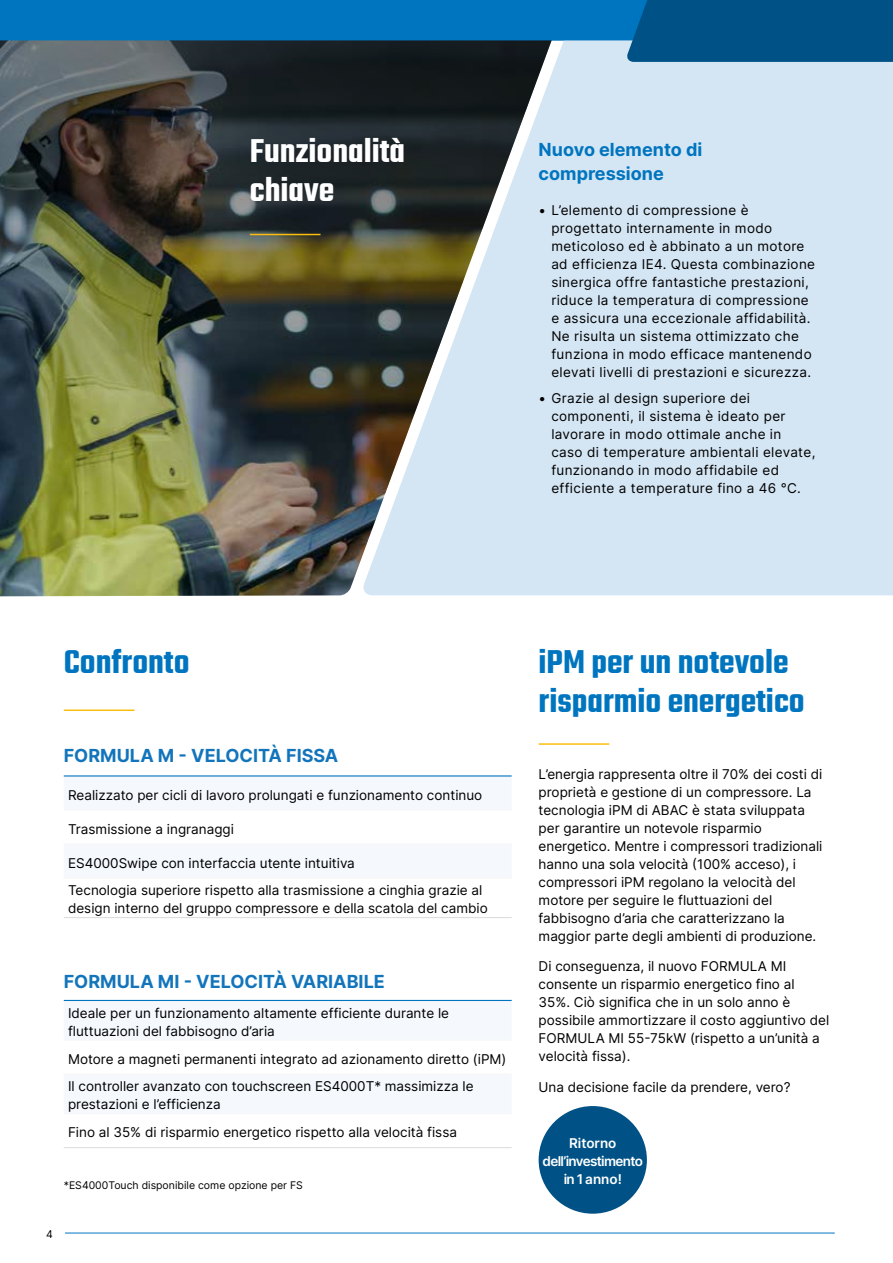
<style>
.page{position:relative;width:893px;height:1263px;background:#fff}
.page>*{position:absolute;margin:0;border:0;box-sizing:border-box;transform-origin:0 0}
.t1{font:600 36px/39px "Teko";color:#0075bf}
.t2{font:600 36px/39px "Teko";color:#fff}
.t3{font:700 18px "Inter";color:#1275bb}
.t4{font:700 18px/24px "Inter";color:#0075bf}
.t5{font:13.5px/18px "Inter";color:#000}
.t6{font:13.5px/18px "Inter";letter-spacing:.025em;color:#000}
.t7{font:600 13.5px/18px "Inter";letter-spacing:-.05em;color:#fff;text-align:center}
.t8{font:10.5px "Inter";color:#000}
</style>
<div class="page">
<hr style="left:65px;top:1233px;width:770px;height:1px;background:#0075bf">
<div style="left:573px;top:62px;width:320px;height:533px;background:#d4e5f3"></div>
<img style="left:0;top:62px;width:573px;height:534px">
<svg style="left:0;top:0;width:893px;height:62px;background:#116194"></svg>
<hr style="left:250px;top:234px;width:70px;height:1px;background:#fcbe0e">
<hr style="left:64px;top:709px;width:70px;height:2px;background:#fcbe0e">
<hr style="left:539px;top:743px;width:70px;height:2px;background:#fcbe0e">
<svg style="left:64px;top:776px;width:448px;height:1px"></svg>
<hr style="left:64px;top:878px;width:448px;height:1px;background:#f6f6f6">
<hr style="left:64px;top:810px;width:448px;height:1px;background:#f6f6f6">
<hr style="left:64px;top:844px;width:448px;height:1px;background:#f6f6f6">
<hr style="left:64px;top:775px;width:448px;height:1px;background:#0075bf">
<hr style="left:64px;top:917px;width:448px;height:1px;background:#dadada">
<svg style="left:64px;top:1001px;width:448px;height:1px"></svg>
<hr style="left:64px;top:1113px;width:448px;height:1px;background:#f6f6f6">
<hr style="left:64px;top:1074px;width:448px;height:1px;background:#f6f6f6">
<hr style="left:64px;top:1040px;width:448px;height:1px;background:#f6f6f6">
<hr style="left:64px;top:1000px;width:448px;height:1px;background:#0075bf">
<hr style="left:64px;top:1147px;width:448px;height:1px;background:#dadada">
<div style="left:539px;top:1106px;width:108px;height:108px;background:#005286;border-radius:50%"></div>
<h1 class="t2" style="left:250px;top:134px;width:157px">Funzionalità chiave</h1>
<h2 class="t4" style="left:539px;top:137px;width:165px">Nuovo elemento di compressione</h2>
<p class="t6" style="left:551px;top:201px;width:265px;text-indent:-13px">• L’elemento di compressione è progettato internamente in modo meticoloso ed è abbinato a un motore ad efficienza IE4. Questa combinazione sinergica offre fantastiche prestazioni, riduce la temperatura di compressione e assicura una eccezionale affidabilità.<br>Ne risulta un sistema ottimizzato che funziona in modo efficace mantenendo elevati livelli di prestazioni e sicurezza.</p>
<p class="t6" style="left:551px;top:389px;width:266px;text-indent:-13px">• Grazie al design superiore dei componenti, il sistema è ideato per lavorare in modo ottimale anche in caso di temperature ambientali elevate, funzionando in modo affidabile ed efficiente a temperature fino a 46 °C.</p>
<h1 class="t1" style="left:64px;top:645px;width:127px">Confronto</h1>
<h2 class="t3" style="left:64px;top:743px;width:276px">FORMULA M - VELOCITÀ FISSA</h2>
<p class="t5" style="left:68px;top:785px;width:416px">Realizzato per cicli di lavoro prolungati e funzionamento continuo</p>
<p class="t5" style="left:68px;top:819px;width:167px">Trasmissione a ingranaggi</p>
<p class="t5" style="left:68px;top:848px;width:416px;line-height:27.8px">ES4000Swipe con interfaccia utente intuitiva<br>Tecnologia superiore rispetto alla trasmissione a cinghia grazie al</p>
<p class="t5" style="left:68px;top:899px;width:421px">design interno del gruppo compressore e della scatola del cambio</p>
<h2 class="t3" style="left:64px;top:968px;width:323px">FORMULA MI - VELOCITÀ VARIABILE</h2>
<p class="t5" style="left:68px;top:1003px;width:383px">Ideale per un funzionamento altamente efficiente durante le fluttuazioni del fabbisogno d’aria</p>
<p class="t5" style="left:68px;top:1044px;width:440px;line-height:27.8px">Motore a magneti permanenti integrato ad azionamento diretto (iPM)<br>Il controller avanzato con touchscreen ES4000T* massimizza le</p>
<p class="t5" style="left:68px;top:1090px;width:390px;line-height:27.8px">prestazioni e l’efficienza<br>Fino al 35% di risparmio energetico rispetto alla velocità fissa</p>
<p class="t8" style="left:64px;top:1177px;width:241px">*ES4000Touch disponibile come opzione per FS</p>
<p class="t8" style="left:46px;top:1227px;width:8px">4</p>
<h1 class="t1" style="left:539px;top:645px;width:268px">iPM per un notevole risparmio energetico</h1>
<p class="t5" style="left:539px;top:764px;width:285px">L’energia rappresenta oltre il 70% dei costi di proprietà e gestione di un compressore. La tecnologia iPM di ABAC è stata sviluppata per garantire un notevole risparmio energetico. Mentre i compressori tradizionali hanno una sola velocità (100% acceso), i compressori iPM regolano la velocità del motore per seguire le fluttuazioni del fabbisogno d’aria che caratterizzano la maggior parte degli ambienti di produzione.</p>
<p class="t5" style="left:539px;top:957px;width:292px">Di conseguenza, il nuovo FORMULA MI consente un risparmio energetico fino al 35%. Ciò significa che in un solo anno è possibile ammortizzare il costo aggiuntivo del FORMULA MI 55-75kW (rispetto a un’unità a velocità fissa).</p>
<p class="t5" style="left:539px;top:1078px;width:253px">Una decisione facile da prendere, vero?</p>
<p class="t7" style="left:543px;top:1134px;width:102px">Ritorno dell’investimento in 1 anno!</p>
</div>
